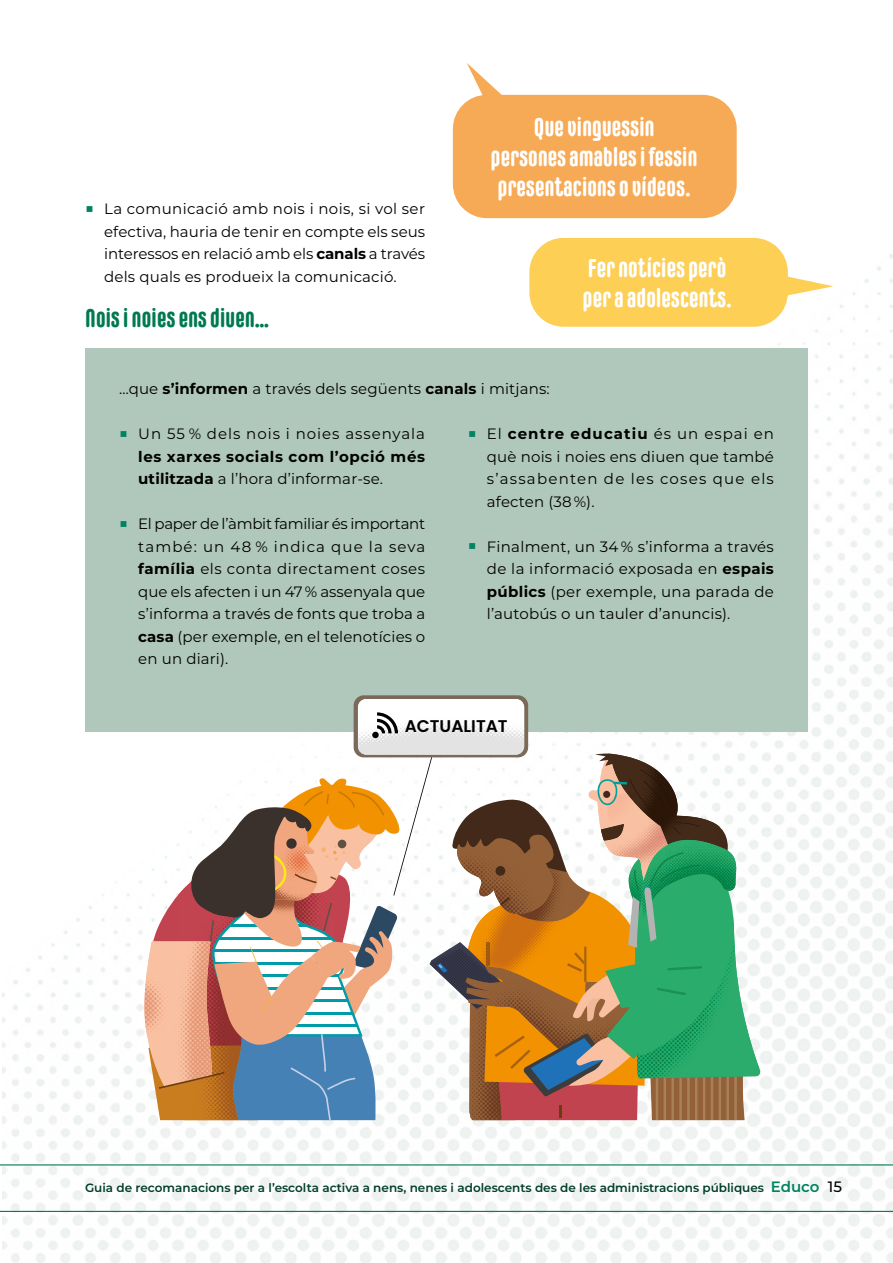
<style>
.page{position:relative;width:893px;height:1263px;background:#fff}
.page>*{position:absolute;margin:0;border:0;box-sizing:border-box;transform-origin:0 0}
.t1{font:700 25.5px/30px "Carl Marx";letter-spacing:.01em;color:#fff}
.t2{font:700 25.5px "Carl Marx";letter-spacing:.01em;color:#007953}
.t3{font:600 16.95px "Poppins";color:#000}
.t4{font:15px/22.5px "Montserrat";letter-spacing:.01em;color:#000;text-align:justify}
.t5{font:600 12px "Montserrat";color:#003e2c}
.s1{color:#008360}
.s2{font-weight:700}
.s3{font-size:15px;color:#008360}
.s4{font-weight:500;font-size:15px;color:#000}
</style>
<div class="page">
<hr style="left:0;top:1211px;width:893px;height:1px;background:#007953">
<hr style="left:0;top:1164px;width:893px;height:1px;background:#007953">
<div style="left:529px;top:238px;width:259px;height:89px;background:#fecf55;border-radius:34px"></div>
<svg style="left:787px;top:275px;width:46px;height:22px"></svg>
<div style="left:453px;top:95px;width:284px;height:123px;background:#f7aa55;border-radius:34px"></div>
<svg style="left:467px;top:63px;width:52px;height:39px"></svg>
<div style="left:85px;top:348px;width:723px;height:384px;background:#b0c8bb"></div>
<div style="left:354px;top:695px;width:174px;height:62px;background:#7b6a59;border-radius:10px"></div>
<img style="left:358px;top:699px;width:166px;height:51px">
<svg style="left:144px;top:750px;width:616px;height:371px"></svg>
<div style="left:372px;top:732px;width:7px;height:6px;background:#000;border-radius:50%"></div>
<svg style="left:377px;top:712px;width:21px;height:21px"></svg>
<p class="t4" style="left:104px;top:197px;width:323px;text-indent:-19px"><span class="s1">■</span> La comunicació amb nois i nois, si vol ser efectiva, hauria de tenir en compte els seus interessos en relació amb els <span class="s2">canals</span> a través dels quals es produeix la comunicació.</p>
<h1 class="t2" style="left:85px;top:303px;width:186px">Nois i noies ens diuen…</h1>
<h1 class="t1" style="left:491px;top:112px;width:208px;text-align:center">Que vinguessin<br>persones amables i fessin presentacions o vídeos.</h1>
<h1 class="t1" style="left:583px;top:253px;width:150px">Fer notícies però per a adolescents.</h1>
<p class="t4" style="left:119px;top:377px;width:432px">…que <span class="s2">s’informen</span> a través dels següents <span class="s2">canals</span> i mitjans:</p>
<p class="t4" style="left:138px;top:422px;width:288px;text-indent:-19px"><span class="s1">■</span> Un 55 % dels nois i noies assenyala <span class="s2">les xarxes socials com l’opció més utilitzada</span> a l’hora d’informar-se.</p>
<p class="t4" style="left:138px;top:512px;width:289px;text-indent:-19px"><span class="s1">■</span> El paper de l’àmbit familiar és important també: un 48 % indica que la seva <span class="s2">família</span> els conta directament coses que els afecten i un 47 % assenyala que s’informa a través de fonts que troba a <span class="s2">casa</span> (per exemple, en el telenotícies o en un diari).</p>
<p class="t4" style="left:487px;top:422px;width:289px;text-indent:-19px"><span class="s1">■</span> El <span class="s2">centre educatiu</span> és un espai en què nois i noies ens diuen que també s’assabenten de les coses que els afecten (38 %).</p>
<p class="t4" style="left:487px;top:534px;width:289px;text-indent:-19px"><span class="s1">■</span> Finalment, un 34 % s’informa a través de la informació exposada en <span class="s2">espais públics</span> (per exemple, una parada de l’autobús o un tauler d’anuncis).</p>
<p class="t3" style="left:405px;top:715px;width:104px">ACTUALITAT</p>
<p class="t5" style="left:85px;top:1179px;width:758px">Guia de recomanacions per a l’escolta activa a nens, nenes i adolescents des de les administracions públiques <span class="s3">Educo</span> <span class="s4">15</span></p>
</div>
